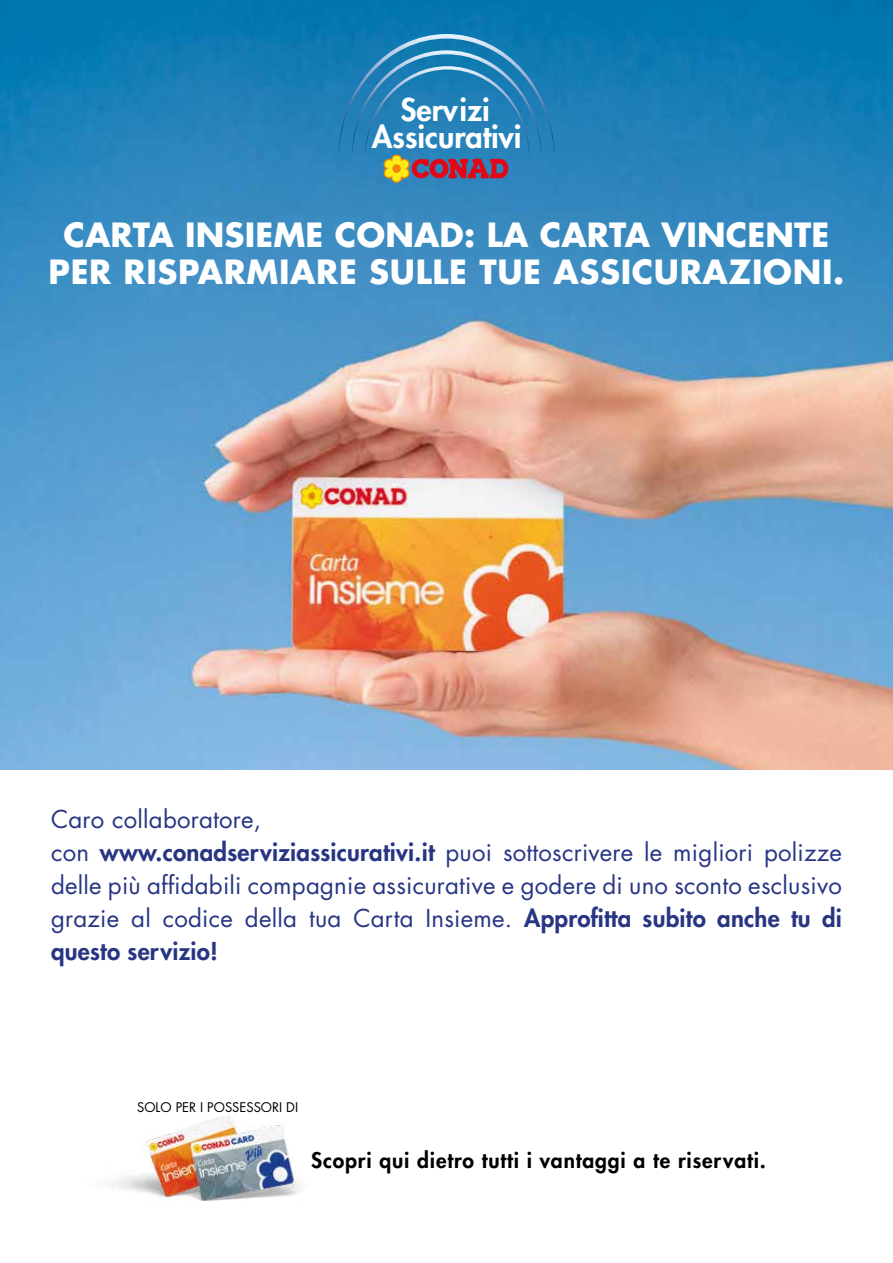
<style>
.page{position:relative;width:893px;height:1263px;background:#fff}
.page>*{position:absolute;margin:0;border:0;box-sizing:border-box;transform-origin:0 0}
.t1{font:700 32.4px/37.5px "Futura Std";letter-spacing:.02em;color:#fff;text-align:center}
.t2{font:800 30.45px/27.6px "Futura Std";color:#fff;text-align:center}
.t3{font:24px/33px "Futura Std";letter-spacing:.01em;color:#283583}
.t4{font:800 21px "Futura Std";letter-spacing:.04em;color:#000}
.t5{font:13.05px "Futura Std";color:#000}
.s1{font-weight:800}
</style>
<div class="page">
<img style="left:0;top:0;width:893px;height:770px">
<svg style="left:338px;top:34px;width:216px;height:149px;background:#3380b0"></svg>
<img style="left:111px;top:1115px;width:189px;height:86px">
<p class="t2" style="left:372px;top:96px;width:151px">Servizi<br>Assicurativi</p>
<h1 class="t1" style="left:49px;top:215px;width:797px">CARTA INSIEME CONAD: LA CARTA VINCENTE<br>PER RISPARMIARE SULLE TUE ASSICURAZIONI.</h1>
<p class="t3" style="left:51px;top:803px;width:792px">Caro collaboratore,<br>con <span class="s1">www.conadserviziassicurativi.it</span> puoi sottoscrivere le migliori polizze delle più affidabili compagnie assicurative e godere di uno sconto esclusivo grazie al codice della tua Carta Insieme. <span class="s1">Approfitta subito anche tu di questo servizio!</span></p>
<p class="t5" style="left:137px;top:1099px;width:163px">SOLO PER I POSSESSORI DI</p>
<p class="t4" style="left:311px;top:1147px;width:456px">Scopri qui dietro tutti i vantaggi a te riservati.</p>
</div>
